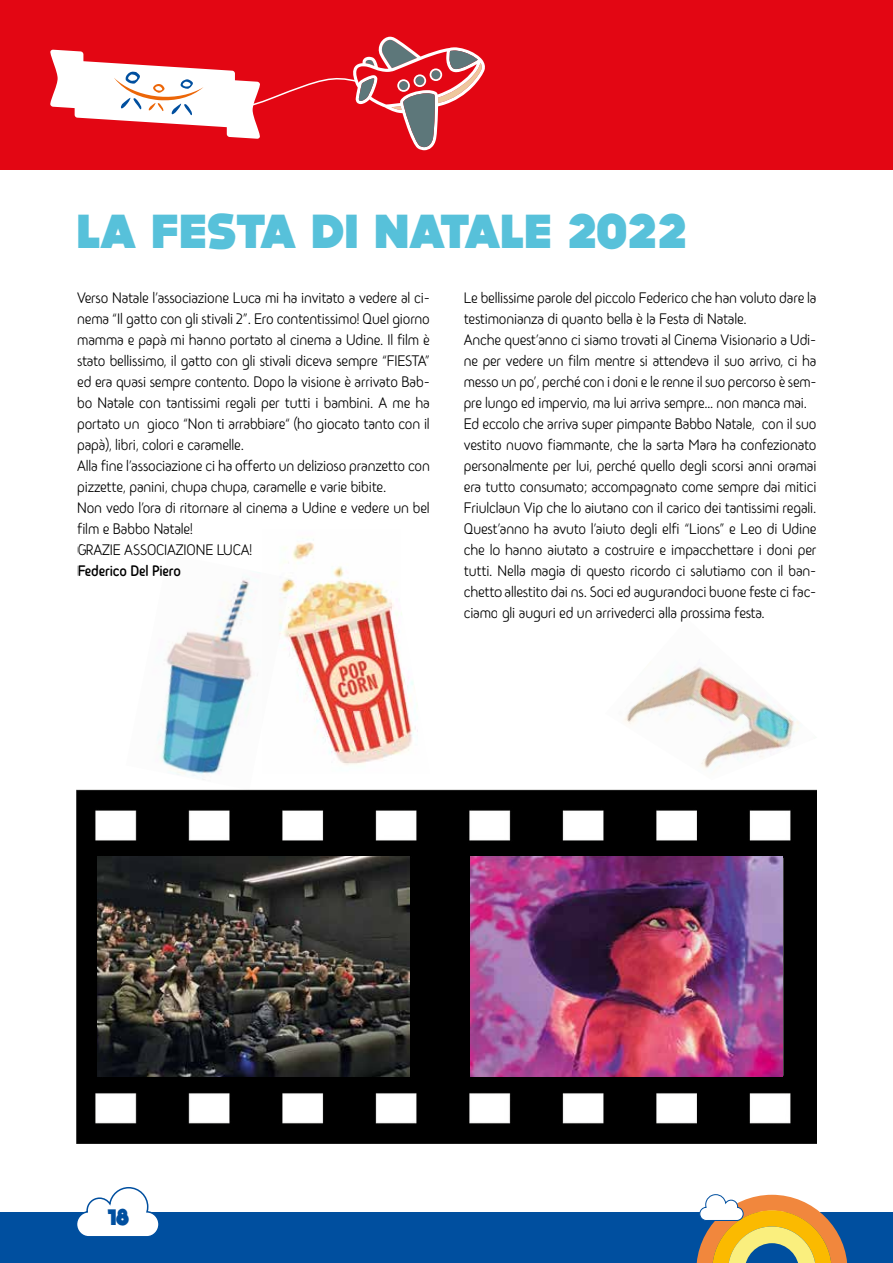
<style>
.page{position:relative;width:893px;height:1263px;background:#fff}
.page>*{position:absolute;margin:0;border:0;box-sizing:border-box;transform-origin:0 0}
.t1{font:800 48px "DOCK11";color:#57c1da}
.t2{font:800 22.5px "DOCK11";color:#004f9f}
.t3{font:300 15px/21px "Sary Soft";letter-spacing:-.01em;color:#000}
.t4{font:600 15px "Sary Soft";letter-spacing:-.01em;color:#000}
</style>
<div class="page">
<div style="left:0;top:1212px;width:893px;height:51px;background:#004f9f"></div>
<svg style="left:77px;top:1187px;width:82px;height:49px"></svg>
<svg style="left:696px;top:1194px;width:151px;height:69px"></svg>
<div style="left:0;top:0;width:893px;height:169px;background:#e30613"></div>
<svg style="left:50px;top:37px;width:435px;height:113px"></svg>
<img style="left:77px;top:790px;width:739px;height:354px">
<img style="left:470px;top:857px;width:313px;height:220px">
<img style="left:97px;top:857px;width:313px;height:220px">
<img style="left:126px;top:572px;width:165px;height:218px">
<img style="left:263px;top:542px;width:155px;height:232px">
<img style="left:624px;top:666px;width:175px;height:103px">
<h1 class="t1" style="left:77px;top:209px;width:612px">LA FESTA DI NATALE 2022</h1>
<p class="t3" style="left:77px;top:287px;width:354px">Verso Natale l’associazione Luca mi ha invitato a vedere al ci&shy;nema “Il gatto con gli stivali 2”. Ero contentissimo! Quel giorno mamma e papà mi hanno portato al cinema a Udine. Il film è stato bellissimo, il gatto con gli stivali diceva sempre “FIESTA” ed era quasi sempre contento. Dopo la visione è arrivato Bab&shy;bo Natale con tantissimi regali per tutti i bambini. A me ha portato un gioco “Non ti arrabbiare“ (ho giocato tanto con il papà), libri, colori e caramelle.<br>Alla fine l’associazione ci ha offerto un delizioso pranzetto con pizzette, panini, chupa chupa, caramelle e varie bibite.<br>Non vedo l’ora di ritornare al cinema a Udine e vedere un bel film e Babbo Natale!<br>GRAZIE ASSOCIAZIONE LUCA!</p>
<p class="t4" style="left:77px;top:561px;width:105px">Federico Del Piero</p>
<p class="t3" style="left:464px;top:287px;width:354px">Le bellissime parole del piccolo Federico che han voluto dare la testimonianza di quanto bella è la Festa di Natale.<br>Anche quest’anno ci siamo trovati al Cinema Visionario a Udi&shy;ne per vedere un film mentre si attendeva il suo arrivo, ci ha messo un po’, perché con i doni e le renne il suo percorso è sem&shy;pre lungo ed impervio, ma lui arriva sempre… non manca mai.<br>Ed eccolo che arriva super pimpante Babbo Natale, con il suo vestito nuovo fiammante, che la sarta Mara ha confezionato personalmente per lui, perché quello degli scorsi anni oramai era tutto consumato; accompagnato come sempre dai mitici Friulclaun Vip che lo aiutano con il carico dei tantissimi regali.<br>Quest’anno ha avuto l’aiuto degli elfi “Lions” e Leo di Udine che lo hanno aiutato a costruire e impacchettare i doni per tutti. Nella magia di questo ricordo ci salutiamo con il ban&shy;chetto allestito dai ns. Soci ed augurandoci buone feste ci fac&shy;ciamo gli auguri ed un arrivederci alla prossima festa.</p>
<h2 class="t2" style="left:107px;top:1206px;width:24px">18</h2>
</div>
